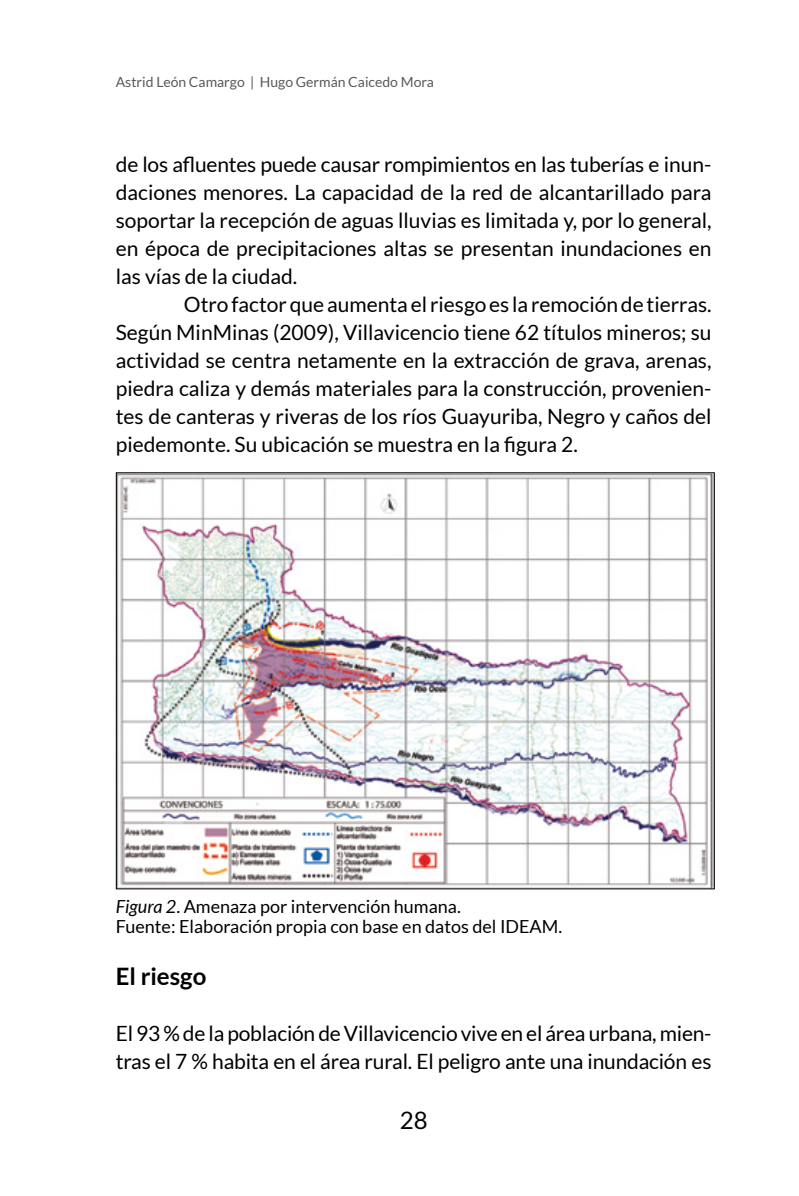
<style>
.page{position:relative;width:799px;height:1196px;background:#fff}
.page>*{position:absolute;margin:0;border:0;box-sizing:border-box;transform-origin:0 0}
.t1{font:700 24px "Lato";color:#000}
.t2{font:24px "Lato";color:#000}
.t3{font:21px/28px "Lato";letter-spacing:-.01em;color:#000;text-align:justify}
.t4{font:18px/20px "Lato";color:#000}
.t5{font:14px "Lato";color:#58595b}
.s1{font-style:italic}
</style>
<div class="page">
<img style="left:118px;top:474px;width:594px;height:413px">
<p class="t5" style="left:116px;top:74px;width:319px">Astrid León Camargo | Hugo Germán Caicedo Mora</p>
<p class="t3" style="left:116px;top:150px;width:597px">de los afluentes puede causar rompimientos en las tuberías e inun&shy;daciones menores. La capacidad de la red de alcantarillado para soportar la recepción de aguas lluvias es limitada y, por lo general, en época de precipitaciones altas se presentan inundaciones en las vías de la ciudad.</p>
<p class="t3" style="left:116px;top:290px;width:597px;text-indent:68px">Otro factor que aumenta el riesgo es la remoción de tierras.<br>Según MinMinas (2009), Villavicencio tiene 62 títulos mineros; su actividad se centra netamente en la extracción de grava, arenas, piedra caliza y demás materiales para la construcción, provenien&shy;tes de canteras y riveras de los ríos Guayuriba, Negro y caños del piedemonte. Su ubicación se muestra en la figura 2.</p>
<p class="t4" style="left:116px;top:895px;width:448px"><span class="s1">Figura 2</span>. Amenaza por intervención humana.<br>Fuente: Elaboración propia con base en datos del IDEAM.</p>
<p class="t1" style="left:116px;top:962px;width:92px">El riesgo</p>
<p class="t3" style="left:116px;top:1018px;width:597px">El 93 % de la población de Villavicencio vive en el área urbana, mien&shy;tras el 7 % habita en el área rural. El peligro ante una inundación es</p>
<p class="t2" style="left:399px;top:1106px;width:29px">28</p>
</div>
